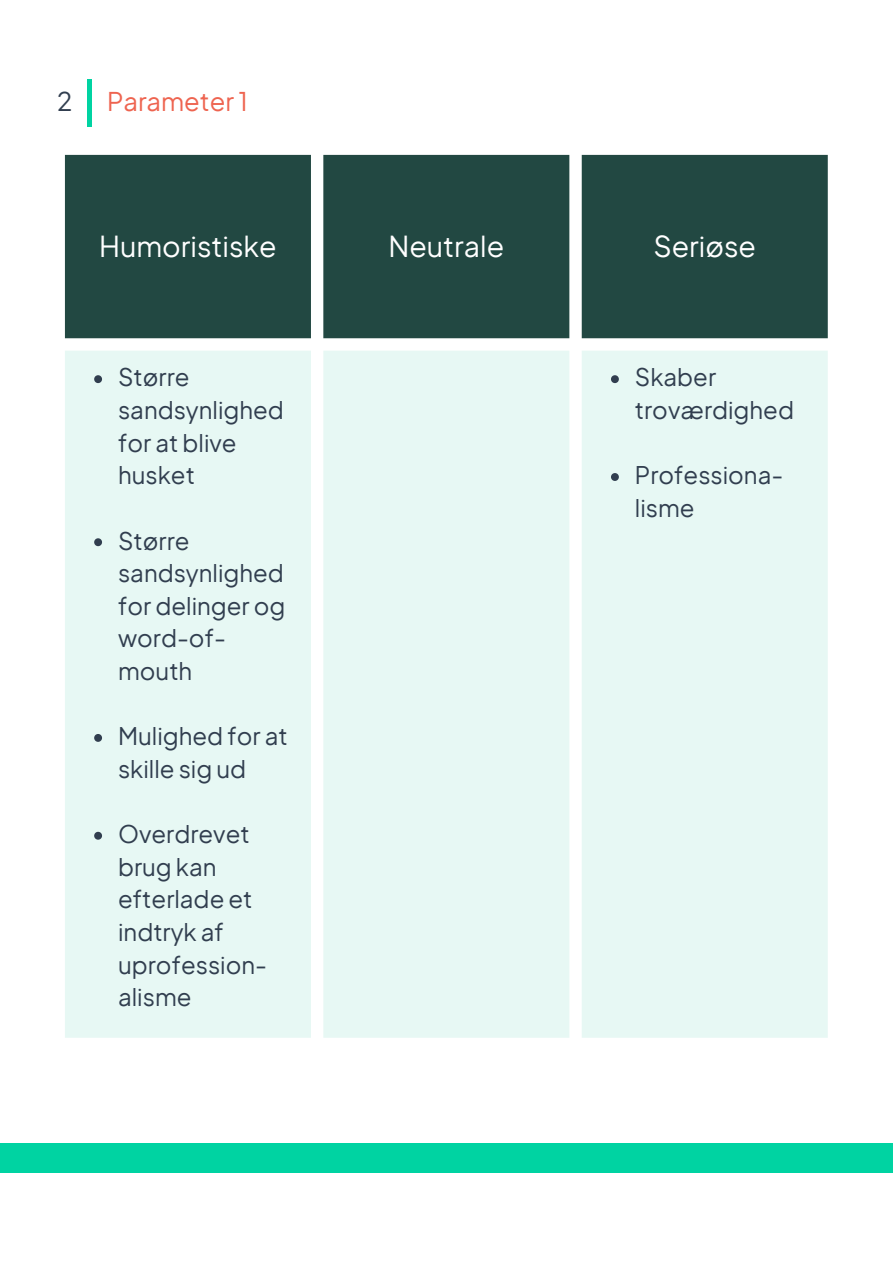
<style>
.page{position:relative;width:893px;height:1264px;background:#fff}
.page>*{position:absolute;margin:0;border:0;box-sizing:border-box;transform-origin:0 0}
.t1{font:28.5px "Eudoxus Sans";color:#fff}
.t2{font:25.5px "Eudoxus Sans";color:#ee6450}
.t3{font:25.5px "Eudoxus Sans";color:#313e4f}
.t4{font:24px/32.5px "Eudoxus Sans";color:#313e4f}
</style>
<div class="page">
<div style="left:0;top:1143px;width:892px;height:29px;background:#00d3a2"></div>
<div style="left:87px;top:79px;width:5px;height:48px;background:#00d3a2"></div>
<div style="left:65px;top:155px;width:762px;height:183px;background:#224842"></div>
<div style="left:65px;top:351px;width:762px;height:686px;background:#e7f8f4"></div>
<svg style="left:94px;top:375px;width:8px;height:8px"></svg>
<svg style="left:94px;top:538px;width:8px;height:8px"></svg>
<svg style="left:94px;top:734px;width:8px;height:7px"></svg>
<svg style="left:94px;top:831px;width:8px;height:8px"></svg>
<svg style="left:611px;top:375px;width:7px;height:8px"></svg>
<svg style="left:611px;top:473px;width:7px;height:8px"></svg>
<p class="t3" style="left:57px;top:85px;width:17px">2</p>
<p class="t2" style="left:107px;top:85px;width:142px">Parameter 1</p>
<p class="t1" style="left:99px;top:228px;width:179px">Humoristiske</p>
<p class="t1" style="left:388px;top:228px;width:117px">Neutrale</p>
<p class="t1" style="left:653px;top:228px;width:104px">Seriøse</p>
<p class="t4" style="left:118px;top:360px;width:167px">Større sandsynlighed for at blive husket</p>
<p class="t4" style="left:118px;top:523px;width:169px">Større sandsynlighed for delinger og word-of&shy;mouth</p>
<p class="t4" style="left:118px;top:719px;width:171px">Mulighed for at skille sig ud</p>
<p class="t4" style="left:118px;top:817px;width:150px">Overdrevet brug kan efterlade et indtryk af uprofession&shy;alisme</p>
<p class="t4" style="left:635px;top:360px;width:160px">Skaber troværdighed</p>
<p class="t4" style="left:635px;top:458px;width:150px">Professiona&shy;lisme</p>
</div>
